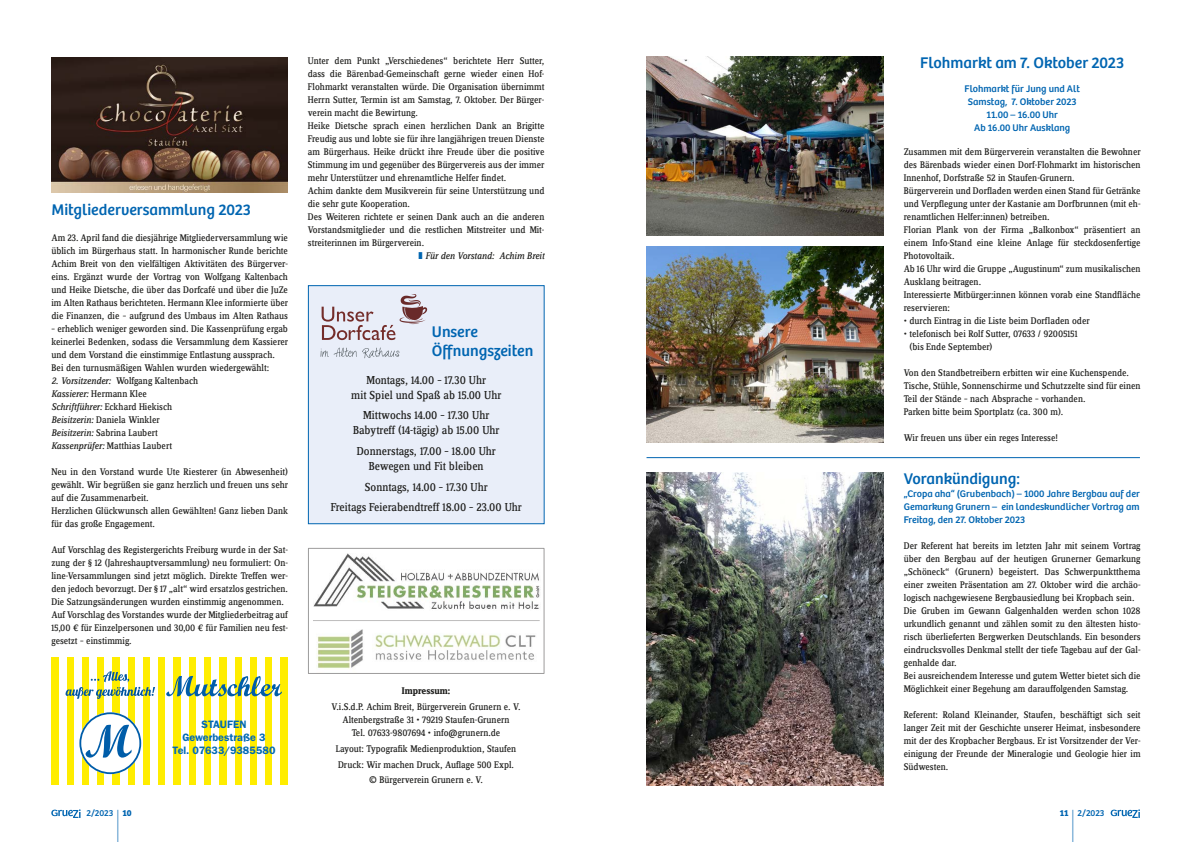
<style>
.page{position:relative;width:1191px;height:842px;background:#fff}
.page>*{position:absolute;margin:0;border:0;box-sizing:border-box;transform-origin:0 0}
.t1{font:48.4px "Bree";color:#0065b1;scale:.12 1}
.t2{font:16px/19.2px "Bree";color:#0065b1}
.t3{font:12px/15px "Zine Serif Display OT";color:#1d1d1b;text-align:center}
.t4{font:600 10.8px/12.9px "ITC Franklin Gothic Std";color:#0069b4;text-align:center}
.t5{font:10px/13px "Zine Serif Display OT";color:#1d1d1b}
.t6{font:10px/13px "Bree";color:#0065b1;text-align:center}
.t7{font:italic 10px "Zine Serif Display OT";letter-spacing:-.01em;color:#1d1d1b}
.t8{font:700 10px "Zine Serif Display Pro";letter-spacing:-.005em;color:#1d1d1b}
.t9{font:9px "Bree";letter-spacing:-.01em;color:#0065b1}
.t10{font:700 9px "Bree";color:#0065b1}
.s1{font-style:italic}
.s2{color:#0065b1}
</style>
<div class="page">
<svg style="left:51px;top:809px;width:30px;height:9px"></svg>
<svg style="left:1110px;top:809px;width:30px;height:9px"></svg>
<div style="left:51px;top:658px;width:237px;height:127px;background:#ffed00"></div>
<div style="left:59px;top:658px;width:7px;height:127px;background:#fff"></div>
<div style="left:74px;top:658px;width:8px;height:127px;background:#fff"></div>
<div style="left:89px;top:658px;width:8px;height:127px;background:#fff"></div>
<div style="left:104px;top:658px;width:8px;height:127px;background:#fff"></div>
<div style="left:120px;top:658px;width:7px;height:127px;background:#fff"></div>
<div style="left:135px;top:658px;width:8px;height:127px;background:#fff"></div>
<div style="left:150px;top:658px;width:8px;height:127px;background:#fff"></div>
<div style="left:166px;top:658px;width:7px;height:127px;background:#fff"></div>
<div style="left:181px;top:658px;width:7px;height:127px;background:#fff"></div>
<div style="left:196px;top:658px;width:8px;height:127px;background:#fff"></div>
<div style="left:211px;top:658px;width:8px;height:127px;background:#fff"></div>
<div style="left:227px;top:658px;width:7px;height:127px;background:#fff"></div>
<div style="left:242px;top:658px;width:8px;height:127px;background:#fff"></div>
<div style="left:257px;top:658px;width:8px;height:127px;background:#fff"></div>
<div style="left:272px;top:658px;width:8px;height:127px;background:#fff"></div>
<svg style="left:166px;top:675px;width:116px;height:21px"></svg>
<svg style="left:79px;top:712px;width:62px;height:62px"></svg>
<svg style="left:66px;top:671px;width:89px;height:28px"></svg>
<img style="left:313px;top:554px;width:232px;height:56px">
<img style="left:316px;top:629px;width:220px;height:40px">
<div style="left:308px;top:548px;width:236px;height:126px;border:1px solid #9d9c9c"></div>
<hr style="left:313px;top:620px;width:227px;height:1px;background:#bdbcbc">
<img style="left:51px;top:58px;width:237px;height:134px">
<hr style="left:646px;top:457px;width:494px;height:1px;background:#0065b1">
<img style="left:646px;top:57px;width:237px;height:179px">
<img style="left:646px;top:247px;width:237px;height:196px">
<div style="left:308px;top:286px;width:236px;height:238px;background:#e9eef9"></div>
<div style="left:308px;top:285px;width:236px;height:239px;border:1px solid #0065b1"></div>
<svg style="left:320px;top:347px;width:79px;height:11px"></svg>
<svg style="left:321px;top:294px;width:106px;height:46px"></svg>
<img style="left:646px;top:472px;width:237px;height:313px">
<h2 class="t2" style="left:51px;top:199px;width:201px">Mitgliederversammlung 2023</h2>
<p class="t5" style="left:51px;top:231px;width:238px;text-align:justify">Am 23. April fand die diesjährige Mitgliederversammlung wie üblich im Bürgerhaus statt. In harmonischer Runde berichte Achim Breit von den vielfältigen Aktivitäten des Bürgerver&shy;eins. Ergänzt wurde der Vortrag von Wolfgang Kaltenbach und Heike Dietsche, die über das Dorfcafé und über die JuZe im Alten Rathaus berichteten. Hermann Klee informierte über die Finanzen, die – aufgrund des Umbaus im Alten Rathaus</p>
<p class="t5" style="left:51px;top:322px;width:238px">– erheblich weniger geworden sind. Die Kassenprüfung ergab keinerlei Bedenken, sodass die Versammlung dem Kassierer und dem Vorstand die einstimmige Entlastung aussprach.<br>Bei den turnusmäßigen Wahlen wurden wiedergewählt:</p>
<p class="t5" style="left:51px;top:374px;width:148px"><span class="s1">2. Vorsitzender:</span> Wolfgang Kaltenbach<br><span class="s1">Kassierer:</span> Hermann Klee<br><span class="s1">Schriftführer:</span> Eckhard Hiekisch<br><span class="s1">Beisitzerin:</span> Daniela Winkler<br><span class="s1">Beisitzerin:</span> Sabrina Laubert<br><span class="s1">Kassenprüfer:</span> Matthias Laubert</p>
<p class="t5" style="left:51px;top:465px;width:238px">Neu in den Vorstand wurde Ute Riesterer (in Abwesenheit) gewählt. Wir begrüßen sie ganz herzlich und freuen uns sehr auf die Zusammenarbeit.<br>Herzlichen Glückwunsch allen Gewählten! Ganz lieben Dank für das große Engagement.</p>
<p class="t5" style="left:51px;top:543px;width:238px">Auf Vorschlag des Registergerichts Freiburg wurde in der Sat&shy;zung der § 12 (Jahreshauptversammlung) neu formuliert: On&shy;line-Versammlungen sind jetzt möglich. Direkte Treffen wer&shy;den jedoch bevorzugt. Der § 17 „alt“ wird ersatzlos gestrichen.<br>Die Satzungsänderungen wurden einstimmig angenommen.<br>Auf Vorschlag des Vorstandes wurde der Mitgliederbeitrag auf 15,00 € für Einzelpersonen und 30,00 € für Familien neu fest&shy;gesetzt – einstimmig.</p>
<p class="t4" style="left:173px;top:718px;width:104px">STAUFEN<br>Gewerbestraße 3<br>Tel. 07633/9385580</p>
<p class="t5" style="left:308px;top:55px;width:238px">Unter dem Punkt „Verschiedenes“ berichtete Herr Sutter,</p>
<p class="t5" style="left:308px;top:68px;width:238px">dass die Bärenbad-Gemeinschaft gerne wieder einen Hof-</p>
<p class="t5" style="left:308px;top:81px;width:238px">Flohmarkt veranstalten würde. Die Organisation übernimmt</p>
<p class="t5" style="left:308px;top:94px;width:238px">Herrn Sutter, Termin ist am Samstag, 7. Oktober. Der Bürger-</p>
<p class="t5" style="left:308px;top:107px;width:111px">verein macht die Bewirtung.</p>
<p class="t5" style="left:308px;top:120px;width:238px">Heike Dietsche sprach einen herzlichen Dank an Brigitte</p>
<p class="t5" style="left:308px;top:133px;width:238px">Freudig aus und lobte sie für ihre langjährigen treuen Dienste</p>
<p class="t5" style="left:308px;top:146px;width:238px">am Bürgerhaus. Heike drückt ihre Freude über die positive</p>
<p class="t5" style="left:308px;top:159px;width:238px">Stimmung im und gegenüber des Bürgervereis aus der immer</p>
<p class="t5" style="left:308px;top:172px;width:200px">mehr Unterstützer und ehrenamtliche Helfer findet.</p>
<p class="t5" style="left:308px;top:185px;width:238px">Achim dankte dem Musikverein für seine Unterstützung und</p>
<p class="t5" style="left:308px;top:198px;width:104px">die sehr gute Kooperation.</p>
<p class="t5" style="left:308px;top:211px;width:238px">Des Weiteren richtete er seinen Dank auch an die anderen</p>
<p class="t5" style="left:308px;top:224px;width:238px">Vorstandsmitglieder und die restlichen Mitstreiter und Mit-</p>
<p class="t5" style="left:308px;top:237px;width:118px">streiterinnen im Bürgerverein.</p>
<p class="t7" style="left:418px;top:250px;width:127px"><span class="s2">❚</span> Für den Vorstand: Achim Breit</p>
<h2 class="t2" style="left:432px;top:321px;width:103px">Unsere<br>Öffnungszeiten</h2>
<p class="t3" style="left:351px;top:372px;width:152px">Montags, 14.00 – 17.30 Uhr<br>mit Spiel und Spaß ab 15.00 Uhr</p>
<p class="t3" style="left:353px;top:408px;width:148px">Mittwochs 14.00 – 17.30 Uhr<br>Babytreff (14-tägig) ab 15.00 Uhr</p>
<p class="t3" style="left:357px;top:443px;width:141px">Donnerstags, 17.00 – 18.00 Uhr<br>Bewegen und Fit bleiben</p>
<p class="t3" style="left:331px;top:476px;width:193px;line-height:20.7px">Sonntags, 14.00 – 17.30 Uhr<br>Freitags Feierabendtreff 18.00 – 23.00 Uhr</p>
<p class="t8" style="left:402px;top:685px;width:50px">Impressum:</p>
<p class="t5" style="left:331px;top:700px;width:190px;text-align:center">V.i.S.d.P. Achim Breit, Bürgerverein Grunern e. V.<br>Altenbergstraße 31 • 79219 Staufen-Grunern<br>Tel. 07633-9807694 • info@grunern.de</p>
<p class="t5" style="left:336px;top:741px;width:182px;line-height:15.8px;text-align:center">Layout: Typografik Medienproduktion, Staufen<br>Druck: Wir machen Druck, Auflage 500 Expl. © Bürgerverein Grunern e. V.</p>
<h2 class="t2" style="left:920px;top:52px;width:206px">Flohmarkt am 7. Oktober 2023</h2>
<p class="t6" style="left:964px;top:82px;width:117px">Flohmarkt für Jung und Alt<br>Samstag, 7. Oktober 2023<br>11.00 – 16.00 Uhr<br>Ab 16.00 Uhr Ausklang</p>
<p class="t5" style="left:904px;top:146px;width:238px">Zusammen mit dem Bürgerverein veranstalten die Bewohner des Bärenbads wieder einen Dorf-Flohmarkt im historischen Innenhof, Dorfstraße 52 in Staufen-Grunern.<br>Bürgerverein und Dorfladen werden einen Stand für Getränke und Verpflegung unter der Kastanie am Dorfbrunnen (mit eh&shy;renamtlichen Helfer:innen) betreiben.<br>Florian Plank von der Firma „Balkonbox“ präsentiert an einem Info-Stand eine kleine Anlage für steckdosenfertige Photovoltaik.<br>Ab 16 Uhr wird die Gruppe „Augustinum“ zum musikalischen Ausklang beitragen.<br>Interessierte Mitbürger:innen können vorab eine Standfläche reservieren:</p>
<p class="t5" style="left:904px;top:315px;width:187px">• durch Eintrag in die Liste beim Dorfladen oder</p>
<p class="t5" style="left:909px;top:328px;width:170px;text-indent:-6px">• telefonisch bei Rolf Sutter, 07633 / 92005151 (bis Ende September)</p>
<p class="t5" style="left:904px;top:367px;width:238px">Von den Standbetreibern erbitten wir eine Kuchenspende.<br>Tische, Stühle, Sonnenschirme und Schutzzelte sind für einen Teil der Stände – nach Absprache – vorhanden.<br>Parken bitte beim Sportplatz (ca. 300 m).</p>
<p class="t5" style="left:904px;top:432px;width:156px">Wir freuen uns über ein reges Interesse!</p>
<h2 class="t2" style="left:903px;top:468px;width:118px">Vorankündigung:</h2>
<p class="t6" style="left:903px;top:486px;width:237px;text-align:justify">„Cropa aha“ (Grubenbach) – 1000 Jahre Bergbau auf der Gemarkung Grunern – ein landeskundlicher Vortrag am Freitag, den 27. Oktober 2023</p>
<p class="t5" style="left:903px;top:539px;width:238px">Der Referent hat bereits im letzten Jahr mit seinem Vortrag über den Bergbau auf der heutigen Grunerner Gemarkung „Schöneck“ (Grunern) begeistert. Das Schwerpunktthema einer zweiten Präsentation am 27. Oktober wird die archäo&shy;logisch nachgewiesene Bergbausiedlung bei Kropbach sein.<br>Die Gruben im Gewann Galgenhalden werden schon 1028 urkundlich genannt und zählen somit zu den ältesten histo&shy;risch überlieferten Bergwerken Deutschlands. Ein besonders eindrucksvolles Denkmal stellt der tiefe Tagebau auf der Gal&shy;genhalde dar.<br>Bei ausreichendem Interesse und gutem Wetter bietet sich die Möglichkeit einer Begehung am darauffolgenden Samstag.</p>
<p class="t5" style="left:903px;top:708px;width:238px;text-align:justify">Referent: Roland Kleinander, Staufen, beschäftigt sich seit langer Zeit mit der Geschichte unserer Heimat, insbesondere mit der des Kropbacher Bergbaus. Er ist Vorsitzender der Ver&shy;einigung der Freunde der Mineralogie und Geologie hier im Südwesten.</p>
<p class="t9" style="left:86px;top:806px;width:28px">2/2023</p>
<h1 class="t1" style="left:117px;top:793px;width:15px">|</h1>
<p class="t10" style="left:122px;top:806px;width:11px">10</p>
<p class="t10" style="left:1059px;top:806px;width:10px">11</p>
<h1 class="t1" style="left:1072px;top:793px;width:15px">|</h1>
<p class="t9" style="left:1077px;top:806px;width:28px">2/2023</p>
</div>
